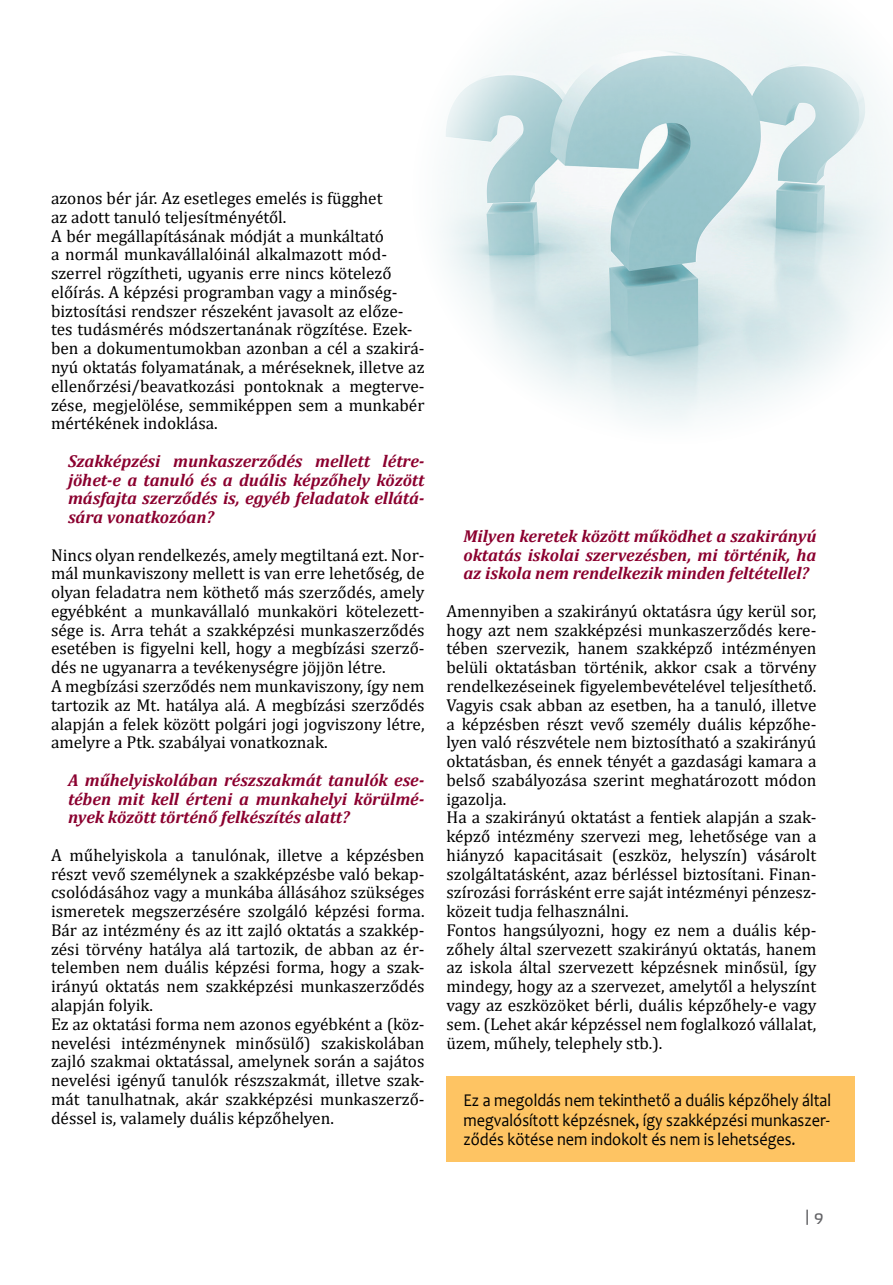
<style>
.page{position:relative;width:893px;height:1285px;background:#fff}
.page>*{position:absolute;margin:0;border:0;box-sizing:border-box;transform-origin:0 0}
.t1{font:18px/19.5px "Candara";color:#000;text-align:justify;scale:.9 1}
.t2{font:17.25px/18.8px "Cambria";color:#000}
.t3{font:italic 700 17.25px/18.8px "Cambria";color:#8b012f;text-align:justify}
.t4{font:15px "Etelka Text Pro";color:#636366}
</style>
<div class="page">
<div style="left:446px;top:1075px;width:409px;height:85px;background:#fec463"></div>
<svg style="left:442px;top:12px;width:451px;height:411px"></svg>
<p class="t2" style="left:51px;top:189px;width:375px">azonos bér jár. Az esetleges emelés is függhet<br>az adott tanuló teljesítményétől.<br>A bér megállapításának módját a munkáltató<br>a normál munkavállalóinál alkalmazott mód&shy;szerrel rögzítheti, ugyanis erre nincs kötelező előírás. A képzési programban vagy a minőség&shy;biztosítási rendszer részeként javasolt az előze&shy;tes tudásmérés módszertanának rögzítése. Ezek&shy;ben a dokumentumokban azonban a cél a szakirá&shy;nyú oktatás folyamatának, a méréseknek, illetve az ellenőrzési/beavatkozási pontoknak a megterve&shy;zése, megjelölése, semmiképpen sem a munkabér mértékének indoklása.</p>
<p class="t3" style="left:68px;top:451px;width:358px">Szakképzési munkaszerződés mellett létre&shy;jöhet-e a tanuló és a duális képzőhely között másfajta szerződés is, egyéb feladatok ellátá&shy;sára vonatkozóan?</p>
<p class="t2" style="left:51px;top:545px;width:375px">Nincs olyan rendelkezés, amely megtiltaná ezt. Nor&shy;mál munkaviszony mellett is van erre lehetőség, de olyan feladatra nem köthető más szerződés, amely egyébként a munkavállaló munkaköri kötelezett&shy;sége is. Arra tehát a szakképzési munkaszerződés esetében is figyelni kell, hogy a megbízási szerző&shy;dés ne ugyanarra a tevékenységre jöjjön létre.<br>A megbízási szerződés nem munkaviszony, így nem tartozik az Mt. hatálya alá. A megbízási szerződés alapján a felek között polgári jogi jogviszony létre, amelyre a Ptk. szabályai vonatkoznak.</p>
<p class="t3" style="left:68px;top:769px;width:358px">A műhelyiskolában részszakmát tanulók ese&shy;tében mit kell érteni a munkahelyi körülmé&shy;nyek között történő felkészítés alatt?</p>
<p class="t2" style="left:51px;top:845px;width:375px">A műhelyiskola a tanulónak, illetve a képzésben részt vevő személynek a szakképzésbe való bekap&shy;csolódásához vagy a munkába állásához szükséges ismeretek megszerzésére szolgáló képzési forma.<br>Bár az intézmény és az itt zajló oktatás a szakkép&shy;zési törvény hatálya alá tartozik, de abban az ér&shy;telemben nem duális képzési forma, hogy a szak&shy;irányú oktatás nem szakképzési munkaszerződés alapján folyik.<br>Ez az oktatási forma nem azonos egyébként a (köz&shy;nevelési intézménynek minősülő) szakiskolában zajló szakmai oktatással, amelynek során a sajátos nevelési igényű tanulók részszakmát, illetve szak&shy;mát tanulhatnak, akár szakképzési munkaszerző&shy;déssel is, valamely duális képzőhelyen.</p>
<p class="t3" style="left:463px;top:526px;width:354px">Milyen keretek között működhet a szakirányú oktatás iskolai szervezésben, mi történik, ha az iskola nem rendelkezik minden feltétellel?</p>
<p class="t2" style="left:446px;top:601px;width:371px">Amennyiben a szakirányú oktatásra úgy kerül sor, hogy azt nem szakképzési munkaszerződés kere&shy;tében szervezik, hanem szakképző intézményen belüli oktatásban történik, akkor csak a törvény rendelkezéseinek figyelembevételével teljesíthető.<br>Vagyis csak abban az esetben, ha a tanuló, illetve a képzésben részt vevő személy duális képzőhe&shy;lyen való részvétele nem biztosítható a szakirányú oktatásban, és ennek tényét a gazdasági kamara a belső szabályozása szerint meghatározott módon igazolja.<br>Ha a szakirányú oktatást a fentiek alapján a szak&shy;képző intézmény szervezi meg, lehetősége van a hiányzó kapacitásait (eszköz, helyszín) vásárolt szolgáltatásként, azaz bérléssel biztosítani. Finan&shy;szírozási forrásként erre saját intézményi pénzesz&shy;közeit tudja felhasználni.<br>Fontos hangsúlyozni, hogy ez nem a duális kép&shy;zőhely által szervezett szakirányú oktatás, hanem az iskola által szervezett képzésnek minősül, így mindegy, hogy az a szervezet, amelytől a helyszínt vagy az eszközöket bérli, duális képzőhely-e vagy sem. (Lehet akár képzéssel nem foglalkozó vállalat, üzem, műhely, telephely stb.).</p>
<p class="t1" style="left:463px;top:1089px;width:410px">Ez a megoldás nem tekinthető a duális képzőhely által megvalósított képzésnek, így szakképzési munkaszer&shy;ződés kötése nem indokolt és nem is lehetséges.</p>
<p class="t4" style="left:805px;top:1208px;width:20px">| 9</p>
</div>
